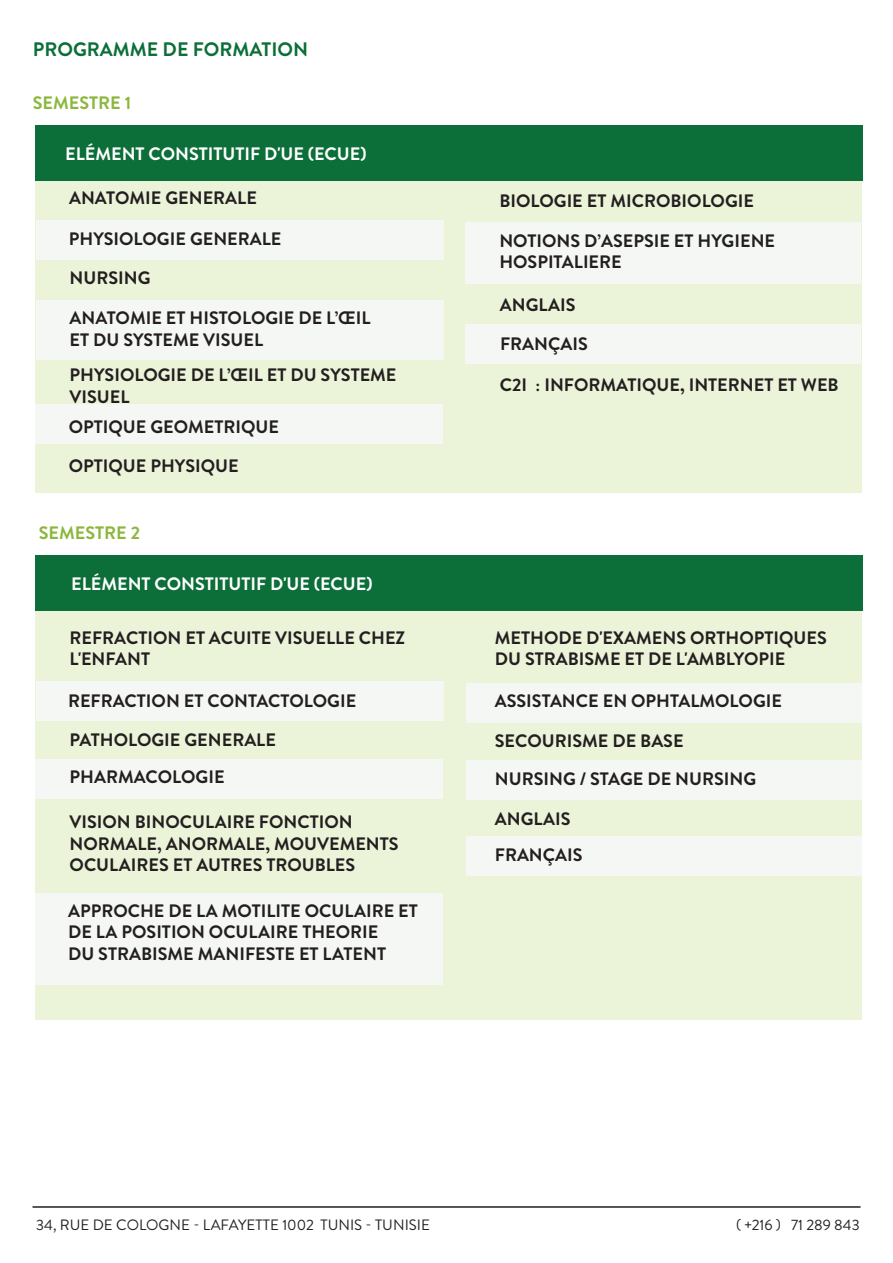
<style>
.page{position:relative;width:893px;height:1263px;background:#fff}
.page>*{position:absolute;margin:0;border:0;box-sizing:border-box;transform-origin:0 0}
.t1{font:700 19.5px "Brandon Grotesque";color:#0c6e39}
.t2{font:700 18px/21.6px "Brandon Grotesque";color:#231f20}
.t3{font:700 18px "Brandon Grotesque";color:#fff}
.t4{font:700 18px "Brandon Grotesque";color:#8cb73e}
.t5{font:15px "Brandon Grotesque";color:#231f20}
</style>
<div class="page">
<div style="left:35px;top:125px;width:827px;height:367px;background:#ebf3d8"></div>
<div style="left:35px;top:125px;width:828px;height:56px;background:#0c6e39"></div>
<hr style="left:33px;top:1206px;width:828px;height:2px;background:#231f20">
<div style="left:36px;top:221px;width:408px;height:39px;background:#f4f7f3"></div>
<div style="left:36px;top:300px;width:408px;height:59px;background:#f4f7f3"></div>
<div style="left:35px;top:405px;width:408px;height:39px;background:#f4f7f3"></div>
<div style="left:465px;top:222px;width:396px;height:62px;background:#f4f7f3"></div>
<div style="left:465px;top:324px;width:396px;height:39px;background:#f4f7f3"></div>
<div style="left:35px;top:556px;width:827px;height:464px;background:#ebf3d8"></div>
<div style="left:35px;top:556px;width:828px;height:55px;background:#0c6e39"></div>
<div style="left:35px;top:759px;width:408px;height:39px;background:#f4f7f3"></div>
<div style="left:35px;top:893px;width:408px;height:92px;background:#f4f7f3"></div>
<div style="left:467px;top:683px;width:395px;height:39px;background:#f4f7f3"></div>
<div style="left:467px;top:761px;width:395px;height:39px;background:#f4f7f3"></div>
<div style="left:467px;top:836px;width:395px;height:39px;background:#f4f7f3"></div>
<div style="left:36px;top:681px;width:407px;height:39px;background:#f4f7f3"></div>
<p class="t1" style="left:33px;top:35px;width:277px">PROGRAMME DE FORMATION</p>
<p class="t4" style="left:33px;top:90px;width:100px">SEMESTRE 1</p>
<p class="t3" style="left:65px;top:141px;width:303px">ELÉMENT CONSTITUTIF D'UE (ECUE)</p>
<p class="t2" style="left:69px;top:187px;width:189px">ANATOMIE GENERALE</p>
<p class="t2" style="left:69px;top:220px;width:214px;line-height:38.5px">PHYSIOLOGIE GENERALE<br>NURSING</p>
<p class="t2" style="left:70px;top:307px;width:302px">ANATOMIE ET HISTOLOGIE DE L’ŒIL<br>ET DU SYSTEME VISUEL</p>
<p class="t2" style="left:70px;top:364px;width:328px">PHYSIOLOGIE DE L’ŒIL ET DU SYSTEME<br>VISUEL</p>
<p class="t2" style="left:69px;top:408px;width:212px;line-height:38.8px">OPTIQUE GEOMETRIQUE<br>OPTIQUE PHYSIQUE</p>
<p class="t4" style="left:39px;top:520px;width:103px">SEMESTRE 2</p>
<p class="t3" style="left:71px;top:572px;width:303px">ELÉMENT CONSTITUTIF D'UE (ECUE)</p>
<p class="t2" style="left:70px;top:627px;width:337px">REFRACTION ET ACUITE VISUELLE CHEZ<br>L'ENFANT</p>
<p class="t2" style="left:68px;top:690px;width:290px">REFRACTION ET CONTACTOLOGIE</p>
<p class="t2" style="left:70px;top:721px;width:208px;line-height:36.9px">PATHOLOGIE GENERALE<br>PHARMACOLOGIE</p>
<p class="t2" style="left:70px;top:811px;width:331px">VISION BINOCULAIRE FONCTION<br>NORMALE, ANORMALE, MOUVEMENTS<br>OCULAIRES ET AUTRES TROUBLES</p>
<p class="t2" style="left:68px;top:900px;width:351px">APPROCHE DE LA MOTILITE OCULAIRE ET<br>DE LA POSITION OCULAIRE THEORIE<br>DU STRABISME MANIFESTE ET LATENT</p>
<p class="t2" style="left:499px;top:190px;width:256px">BIOLOGIE ET MICROBIOLOGIE</p>
<p class="t2" style="left:499px;top:230px;width:277px">NOTIONS D’ASEPSIE ET HYGIENE<br>HOSPITALIERE</p>
<p class="t2" style="left:500px;top:285px;width:89px;line-height:38.8px">ANGLAIS<br>FRANÇAIS</p>
<p class="t2" style="left:500px;top:374px;width:340px">C2I : INFORMATIQUE, INTERNET ET WEB</p>
<p class="t2" style="left:495px;top:627px;width:333px">METHODE D'EXAMENS ORTHOPTIQUES<br>DU STRABISME ET DE L'AMBLYOPIE</p>
<p class="t2" style="left:495px;top:690px;width:289px">ASSISTANCE EN OPHTALMOLOGIE</p>
<p class="t2" style="left:495px;top:731px;width:190px">SECOURISME DE BASE</p>
<p class="t2" style="left:495px;top:768px;width:263px">NURSING / STAGE DE NURSING</p>
<p class="t2" style="left:495px;top:808px;width:77px">ANGLAIS</p>
<p class="t2" style="left:495px;top:844px;width:89px">FRANÇAIS</p>
<p class="t5" style="left:36px;top:1214px;width:395px">34, RUE DE COLOGNE - LAFAYETTE 1002 TUNIS - TUNISIE</p>
<p class="t5" style="left:736px;top:1214px;width:125px">( +216 ) 71 289 843</p>
</div>
